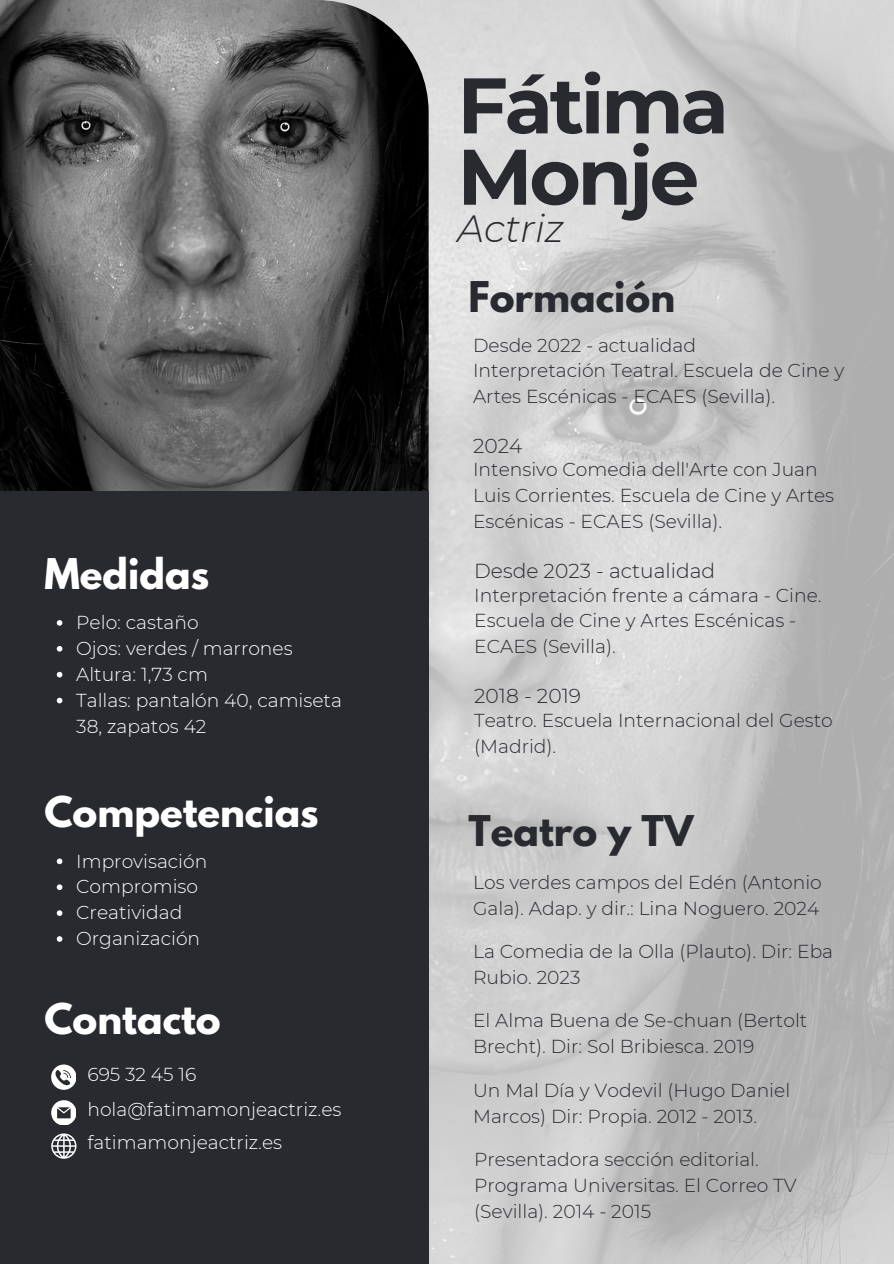
<style>
.page{position:relative;width:894px;height:1264px;background:#fff}
.page>*{position:absolute;margin:0;border:0;box-sizing:border-box;transform-origin:0 0}
.t1{font:700 78.6px/71.2px "Montserrat";letter-spacing:-.04em;color:#282a30}
.t2{font:italic 300 37.8px "Montserrat";color:#282a30}
.t3{font:700 37.5px "League Spartan";color:#fff}
.t4{font:700 37.5px "League Spartan";color:#282a30}
.t5{font:300 20.25px "Montserrat";color:#282a30}
.t6{font:300 18.75px/25.8px "Montserrat";color:#282a30}
.t7{font:300 18.75px/25.8px "Montserrat";color:#fff}
</style>
<div class="page">
<img style="left:428px;top:0;width:465px;height:1263px">
<img style="left:0;top:0;width:428px;height:491px">
<div style="left:0;top:491px;width:428px;height:772px;background:#282a30"></div>
<svg style="left:57px;top:858px;width:5px;height:6px"></svg>
<svg style="left:57px;top:884px;width:5px;height:6px"></svg>
<svg style="left:57px;top:910px;width:5px;height:5px"></svg>
<svg style="left:57px;top:936px;width:5px;height:5px"></svg>
<svg style="left:51px;top:1064px;width:25px;height:25px"></svg>
<svg style="left:51px;top:1100px;width:25px;height:24px"></svg>
<svg style="left:51px;top:1133px;width:25px;height:25px"></svg>
<svg style="left:57px;top:620px;width:5px;height:5px"></svg>
<svg style="left:57px;top:646px;width:5px;height:5px"></svg>
<svg style="left:57px;top:672px;width:5px;height:5px"></svg>
<svg style="left:57px;top:697px;width:5px;height:6px"></svg>
<h3 class="t3" style="left:44px;top:555px;width:166px">Medidas</h3>
<p class="t7" style="left:76px;top:609px;width:124px">Pelo: castaño</p>
<p class="t7" style="left:76px;top:635px;width:218px">Ojos: verdes / marrones</p>
<p class="t7" style="left:76px;top:661px;width:133px">Altura: 1,73 cm</p>
<p class="t7" style="left:76px;top:687px;width:267px">Tallas: pantalón 40, camiseta<br>38, zapatos 42</p>
<h1 class="t3" style="left:44px;top:793px;width:276px">Competencias</h1>
<h2 class="t7" style="left:76px;top:847px;width:133px">Improvisación</h2>
<p class="t7" style="left:76px;top:873px;width:123px">Compromiso</p>
<p class="t7" style="left:76px;top:899px;width:108px">Creatividad</p>
<p class="t7" style="left:76px;top:925px;width:125px">Organización</p>
<h2 class="t3" style="left:44px;top:1000px;width:178px">Contacto</h2>
<p class="t7" style="left:87px;top:1061px;width:110px">695 32 45 16</p>
<p class="t7" style="left:87px;top:1096px;width:255px">hola@fatimamonjeactriz.es</p>
<p class="t7" style="left:87px;top:1129px;width:196px">fatimamonjeactriz.es</p>
<p class="t1" style="left:457px;top:70px;width:273px">Fátima<br>Monje</p>
<h2 class="t2" style="left:457px;top:205px;width:108px">Actriz</h2>
<p class="t4" style="left:468px;top:278px;width:208px">Formación</p>
<p class="t6" style="left:473px;top:332px;width:224px">Desde 2022 - actualidad</p>
<p class="t6" style="left:473px;top:358px;width:373px">Interpretación Teatral. Escuela de Cine y<br>Artes Escénicas - ECAES (Sevilla).</p>
<p class="t5" style="left:473px;top:433px;width:51px">2024</p>
<p class="t6" style="left:473px;top:456px;width:362px">Intensivo Comedia dell'Arte con Juan<br>Luis Corrientes. Escuela de Cine y Artes<br>Escénicas - ECAES (Sevilla).</p>
<p class="t5" style="left:474px;top:558px;width:242px">Desde 2023 - actualidad</p>
<p class="t6" style="left:474px;top:582px;width:349px">Interpretación frente a cámara - Cine.<br>Escuela de Cine y Artes Escénicas -<br>ECAES (Sevilla).</p>
<h2 class="t5" style="left:474px;top:683px;width:108px">2018 - 2019</h2>
<p class="t6" style="left:474px;top:707px;width:360px">Teatro. Escuela Internacional del Gesto (Madrid).</p>
<p class="t4" style="left:468px;top:812px;width:226px">Teatro y TV</p>
<h2 class="t6" style="left:473px;top:869px;width:350px">Los verdes campos del Edén (Antonio<br>Gala). Adap. y dir.: Lina Noguero. 2024</h2>
<p class="t6" style="left:473px;top:938px;width:361px">La Comedia de la Olla (Plauto). Dir: Eba<br>Rubio. 2023</p>
<p class="t6" style="left:473px;top:1007px;width:335px">El Alma Buena de Se-chuan (Bertolt<br>Brecht). Dir: Sol Bribiesca. 2019</p>
<p class="t6" style="left:473px;top:1077px;width:318px">Un Mal Día y Vodevil (Hugo Daniel<br>Marcos) Dir: Propia. 2012 - 2013.</p>
<p class="t6" style="left:474px;top:1146px;width:324px">Presentadora sección editorial.<br>Programa Universitas. El Correo TV (Sevilla). 2014 - 2015</p>
</div>
